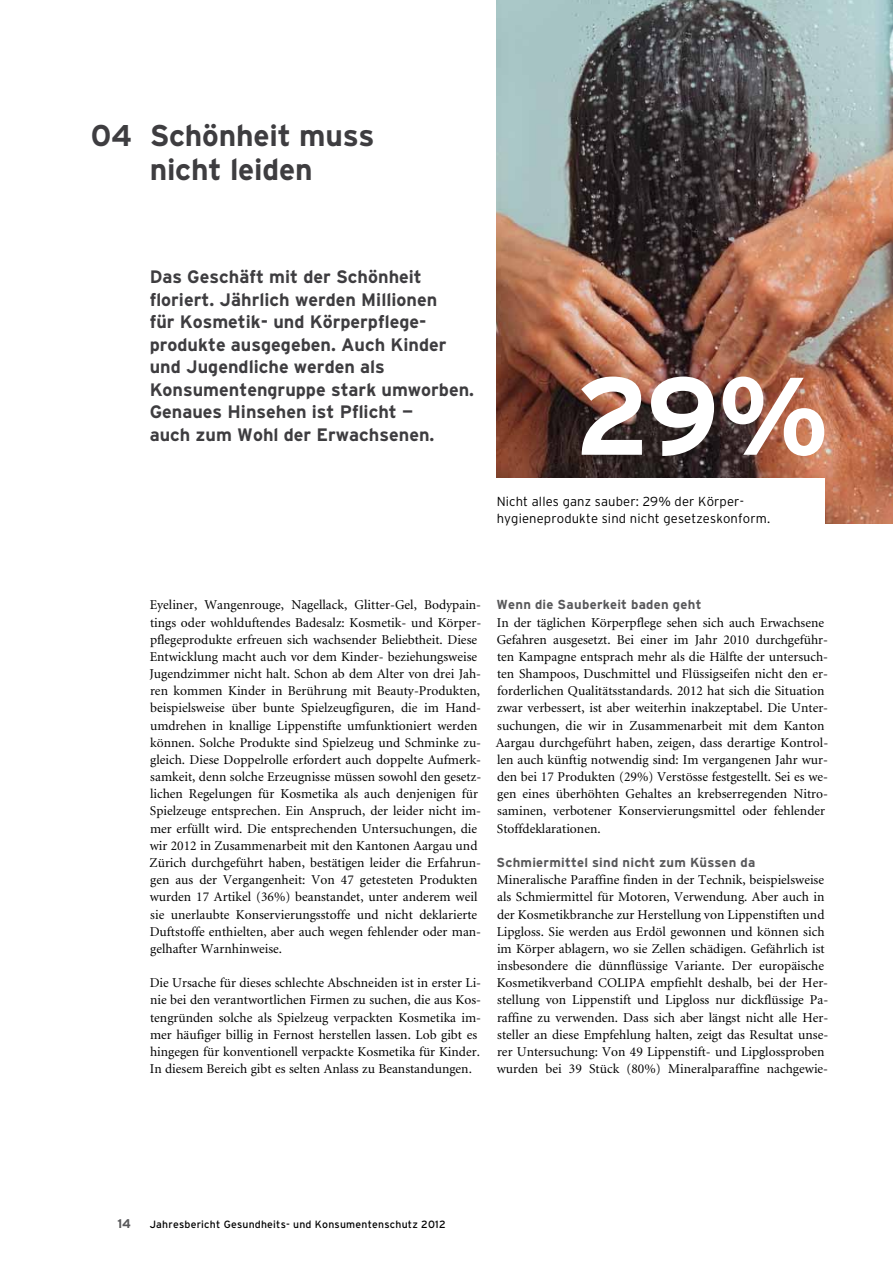
<style>
.page{position:relative;width:893px;height:1263px;background:#fff}
.page>*{position:absolute;margin:0;border:0;box-sizing:border-box;transform-origin:0 0}
.t1{font:700 109.95px "Interstate";color:#fff}
.t2{font:700 30px/34.5px "Interstate";letter-spacing:-.005em;color:#3e3d40}
.t3{font:700 18px/22.5px "Interstate";color:#3e3d40}
.t4{font:13.5px/17.1px "Minion";color:#000}
.t5{font:300 13.05px "Interstate";letter-spacing:.01em;color:#000}
.t6{font:700 13.05px "Interstate";letter-spacing:.02em;color:#58585a}
.t7{font:700 12.6px "Interstate";color:#58585a}
.t8{font:10.5px "Interstate";letter-spacing:.02em;color:#000}
</style>
<div class="page">
<img style="left:497px;top:0;width:396px;height:523px">
<div style="left:490px;top:479px;width:335px;height:52px;background:#fff"></div>
<h2 class="t2" style="left:91px;top:118px;width:43px">04</h2>
<h2 class="t2" style="left:150px;top:118px;width:226px">Schönheit muss nicht leiden</h2>
<p class="t3" style="left:150px;top:265px;width:326px">Das Geschäft mit der Schönheit floriert. Jährlich werden Millionen<br>für Kosmetik- und Körperpflege&shy;produkte ausgegeben. Auch Kinder und Jugendliche werden als<br>Konsumentengruppe stark umworben.<br>Genaues Hinsehen ist Pflicht —<br>auch zum Wohl der Erwachsenen.</p>
<h1 class="t1" style="left:575px;top:355px;width:255px">29%</h1>
<p class="t5" style="left:497px;top:494px;width:249px">Nicht alles ganz sauber: 29% der Körper-</p>
<p class="t5" style="left:497px;top:511px;width:275px">hygieneprodukte sind nicht gesetzeskonform.</p>
<p class="t4" style="left:149px;top:597px;width:333px">Eyeliner, Wangenrouge, Nagellack, Glitter-Gel, Bodypain&shy;tings oder wohlduftendes Badesalz: Kosmetik- und Körper&shy;pflegeprodukte erfreuen sich wachsender Beliebtheit. Diese Entwicklung macht auch vor dem Kinder- beziehungsweise Jugendzimmer nicht halt. Schon ab dem Alter von drei Jah&shy;ren kommen Kinder in Berührung mit Beauty-Produkten, beispielsweise über bunte Spielzeugfiguren, die im Hand&shy;umdrehen in knallige Lippenstifte umfunktioniert werden können. Solche Produkte sind Spielzeug und Schminke zu&shy;gleich. Diese Doppelrolle erfordert auch doppelte Aufmerk&shy;samkeit, denn solche Erzeugnisse müssen sowohl den gesetz&shy;lichen Regelungen für Kosmetika als auch denjenigen für Spielzeuge entsprechen. Ein Anspruch, der leider nicht im&shy;mer erfüllt wird. Die entsprechenden Untersuchungen, die wir 2012 in Zusammenarbeit mit den Kantonen Aargau und Zürich durchgeführt haben, bestätigen leider die Erfahrun&shy;gen aus der Vergangenheit: Von 47 getesteten Produkten wurden 17 Artikel (36%) beanstandet, unter anderem weil sie unerlaubte Konservierungsstoffe und nicht deklarierte Duftstoffe enthielten, aber auch wegen fehlender oder man&shy;gelhafter Warnhinweise.</p>
<p class="t4" style="left:150px;top:975px;width:333px">Die Ursache für dieses schlechte Abschneiden ist in erster Li&shy;nie bei den verantwortlichen Firmen zu suchen, die aus Kos&shy;tengründen solche als Spielzeug verpackten Kosmetika im&shy;mer häufiger billig in Fernost herstellen lassen. Lob gibt es hingegen für konventionell verpackte Kosmetika für Kinder.<br>In diesem Bereich gibt es selten Anlass zu Beanstandungen.</p>
<p class="t6" style="left:497px;top:597px;width:206px">Wenn die Sauberkeit baden geht</p>
<p class="t4" style="left:496px;top:614px;width:334px">In der täglichen Körperpflege sehen sich auch Erwachsene Gefahren ausgesetzt. Bei einer im Jahr 2010 durchgeführ&shy;ten Kampagne entsprach mehr als die Hälfte der untersuch&shy;ten Shampoos, Duschmittel und Flüssigseifen nicht den er&shy;forderlichen Qualitätsstandards. 2012 hat sich die Situation zwar verbessert, ist aber weiterhin inakzeptabel. Die Unter&shy;suchungen, die wir in Zusammenarbeit mit dem Kanton Aargau durchgeführt haben, zeigen, dass derartige Kontrol&shy;len auch künftig notwendig sind: Im vergangenen Jahr wur&shy;den bei 17 Produkten (29%) Verstösse festgestellt. Sei es we&shy;gen eines überhöhten Gehaltes an krebserregenden Nitro&shy;saminen, verbotener Konservierungsmittel oder fehlender Stoffdeklarationen.</p>
<p class="t6" style="left:497px;top:855px;width:260px">Schmiermittel sind nicht zum Küssen da</p>
<p class="t4" style="left:497px;top:872px;width:333px">Mineralische Paraffine finden in der Technik, beispielsweise als Schmiermittel für Motoren, Verwendung. Aber auch in der Kosmetikbranche zur Herstellung von Lippenstiften und Lipgloss. Sie werden aus Erdöl gewonnen und können sich im Körper ablagern, wo sie Zellen schädigen. Gefährlich ist insbesondere die dünnflüssige Variante. Der europäische Kosmetikverband COLIPA empfiehlt deshalb, bei der Her&shy;stellung von Lippenstift und Lipgloss nur dickflüssige Pa&shy;raffine zu verwenden. Dass sich aber längst nicht alle Her&shy;steller an diese Empfehlung halten, zeigt das Resultat unse&shy;rer Untersuchung: Von 49 Lippenstift- und Lipglossproben wurden bei 39 Stück (80%) Mineralparaffine nachgewie-</p>
<p class="t7" style="left:117px;top:1216px;width:15px">14</p>
<p class="t8" style="left:150px;top:1218px;width:297px">Jahresbericht Gesundheits- und Konsumentenschutz 2012</p>
</div>
